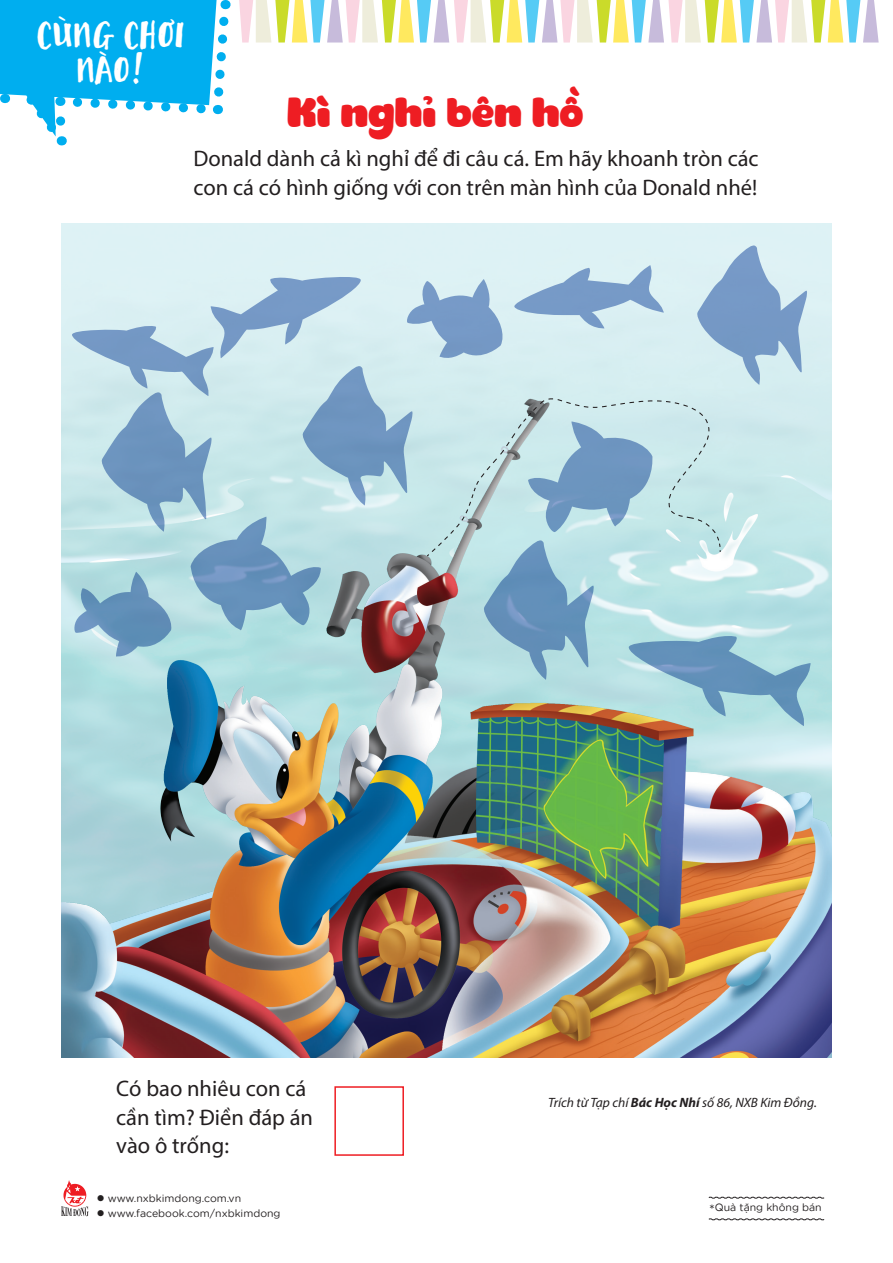
<style>
.page{position:relative;width:893px;height:1263px;background:#fff}
.page>*{position:absolute;margin:0;border:0;box-sizing:border-box;transform-origin:0 0}
.t1{font:42px "i Ciel Pony";color:#ee1d23}
.t2{font:36.9px/35.5px "i Ciel KL Lemon Biscuit";color:#fff;text-align:center}
.t3{font:22.5px/28.5px "Myriad Pro";color:#231f20}
.t4{font:italic 13.5px "Myriad Pro";color:#231f20}
.t5{font:10.5px "SVN Gotham Rounded";color:#231f20}
.s1{font-weight:700}
.s2{font-size:13.5px}
</style>
<div class="page">
<svg style="left:708px;top:1196px;width:117px;height:3px"></svg>
<svg style="left:708px;top:1218px;width:117px;height:2px"></svg>
<svg style="left:61px;top:1180px;width:28px;height:36px"></svg>
<img style="left:61px;top:223px;width:770px;height:834px">
<svg style="left:72px;top:244px;width:739px;height:482px;background:#b1cfda"></svg>
<svg style="left:426px;top:398px;width:295px;height:159px;background:#b6d6df"></svg>
<svg style="left:0;top:0;width:879px;height:146px"></svg>
<div style="left:334px;top:1086px;width:70px;height:70px;border:2px solid #ee1d23"></div>
<h2 class="t2" style="left:37px;top:13px;width:150px">Cùng chơi nào!</h2>
<h1 class="t1" style="left:287px;top:88px;width:298px">Kì nghỉ bên hồ</h1>
<p class="t3" style="left:193px;top:144px;width:567px">Donald dành cả kì nghỉ để đi câu cá. Em hãy khoanh tròn các con cá có hình giống với con trên màn hình của Donald nhé!</p>
<p class="t3" style="left:116px;top:1074px;width:198px">Có bao nhiêu con cá cần tìm? Điền đáp án vào ô trống:</p>
<p class="t5" style="left:97px;top:1190px;width:146px">● www.nxbkimdong.com.vn</p>
<p class="t5" style="left:97px;top:1205px;width:185px">● www.facebook.com/nxbkimdong</p>
<p class="t4" style="left:548px;top:1094px;width:270px">Trích từ Tạp chí <span class="s1">Bác Học Nhí</span> số 86, NXB Kim Đồng.</p>
<p class="t5" style="left:709px;top:1200px;width:114px"><span class="s2">*</span>Quà tặng không bán</p>
</div>
